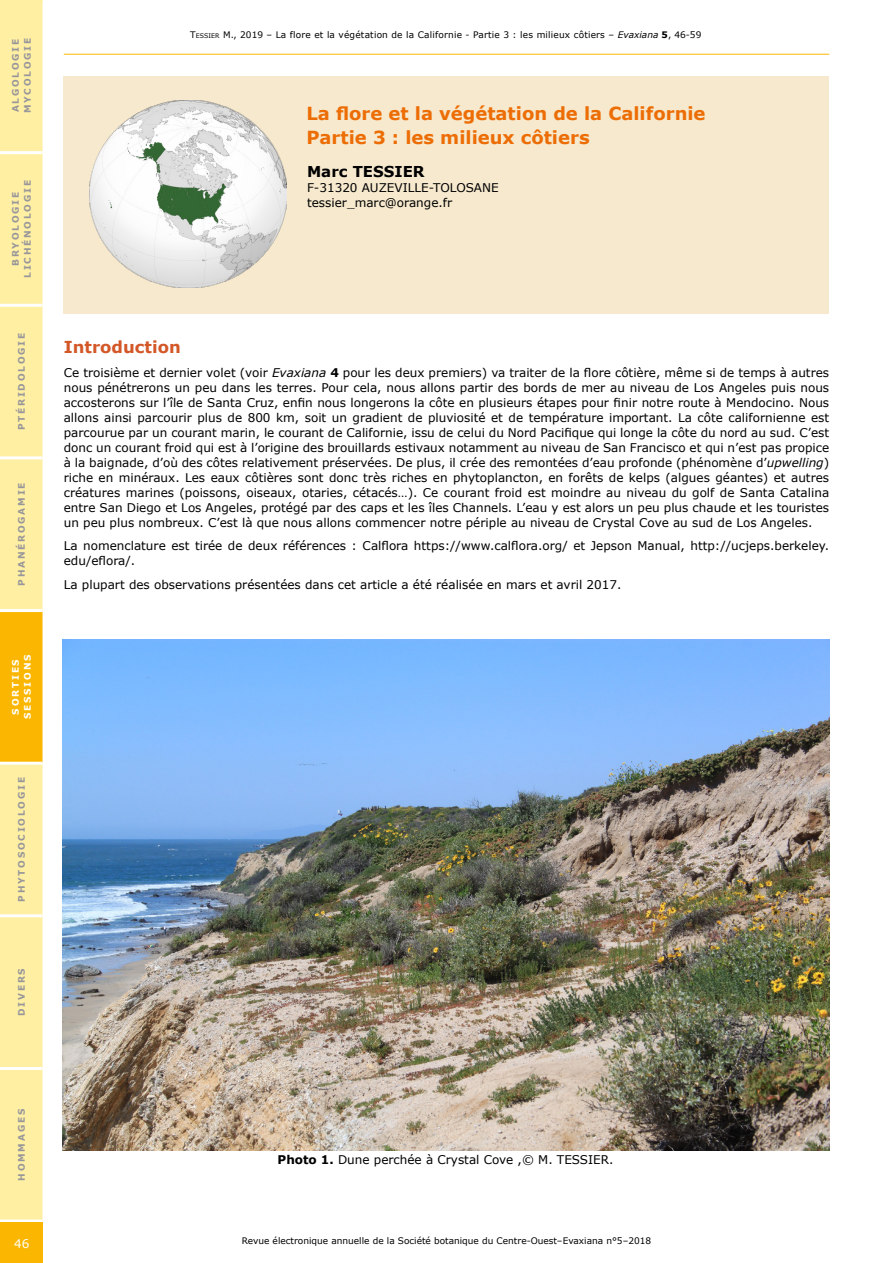
<style>
.page{position:relative;width:893px;height:1263px;background:#fff}
.page>*{position:absolute;margin:0;border:0;box-sizing:border-box;transform-origin:0 0}
.Titre_article_cadre{font:700 18px/24px "Verdana";color:#ed6d05}
.Titre_1{font:700 16.5px "Verdana";color:#d35727}
.Nom_auteur_article{font:700 15px "Verdana";color:#000}
.Légende_photo{font:12px/15px "Verdana";color:#000;text-align:justify}
.Adresse_auteur{font:12px "Verdana";color:#000}
.t1{font:12px "Verdana";color:#fff}
.t2{font:700 9px/12px "Verdana";letter-spacing:.2em;color:#97969a;text-align:center}
.t3{font:9px "Verdana";letter-spacing:.02em;color:#000}
.t4{font:9px "Verdana";color:#000}
.t5{font:700 9px/12px "Verdana";letter-spacing:.2em;color:#fff;text-align:center}
.s1{font-style:inherit}
.s2{font-size:6.3px}
.s3{font-style:italic}
.s4{font-weight:700}
</style>
<div class="page">
<div style="left:0;top:1px;width:43px;height:1218px;background:#ffefa3"></div>
<div style="left:0;top:612px;width:43px;height:150px;background:#fab600"></div>
<hr style="left:0;top:1067px;width:43px;height:3px;background:#fff">
<hr style="left:0;top:914px;width:43px;height:3px;background:#fff">
<hr style="left:0;top:762px;width:43px;height:3px;background:#fff">
<hr style="left:0;top:609px;width:43px;height:3px;background:#fff">
<hr style="left:0;top:456px;width:43px;height:3px;background:#fff">
<hr style="left:0;top:304px;width:43px;height:3px;background:#fff">
<hr style="left:0;top:151px;width:43px;height:3px;background:#fff">
<div style="left:0;top:1222px;width:43px;height:41px;background:#fab600"></div>
<hr style="left:0;top:0;width:43px;height:1px;background:#ffefa3">
<hr style="left:64px;top:54px;width:765px;height:1px;background:#fab600">
<div style="left:63px;top:77px;width:766px;height:237px;background:#f6e9ce"></div>
<img style="left:90px;top:101px;width:197px;height:187px">
<img style="left:62px;top:639px;width:767px;height:511px">
<p class="t2" style="left:9px;top:113px;width:77px;text-align:left;rotate:-90deg">ALGOLOGIE<br>MYCOLOGIE</p>
<p class="t2" style="left:9px;top:278px;width:99px;rotate:-90deg">BRYOLOGIE<br>LICHÉNOLOGIE</p>
<p class="t2" style="left:15px;top:430px;width:99px;rotate:-90deg">PTÉRIDOLOGIE</p>
<p class="t2" style="left:15px;top:586px;width:105px;rotate:-90deg">PHANÉROGAMIE</p>
<p class="t5" style="left:9px;top:719px;width:66px;rotate:-90deg">SORTIES<br>SESSIONS</p>
<p class="t2" style="left:15px;top:902px;width:126px;rotate:-90deg">PHYTOSOCIOLOGIE</p>
<p class="t2" style="left:15px;top:1016px;width:49px;rotate:-90deg">DIVERS</p>
<p class="t3" style="left:190px;top:29px;width:513px"><span class="s1">T</span><span class="s2">ESSIER</span> <span class="s1">M.</span>, 2019 – La flore et la végétation de la Californie - Partie 3 : les milieux côtiers – <span class="s3">Evaxiana</span> <span class="s4">5</span>, 46-59</p>
<p class="Titre_article_cadre" style="left:306px;top:101px;width:401px">La flore et la végétation de la Californie<br>Partie 3 : les milieux côtiers</p>
<p class="Nom_auteur_article" style="left:307px;top:161px;width:119px">Marc TESSIER</p>
<p class="Adresse_auteur" style="left:307px;top:179px;width:193px">F-31320 AUZEVILLE-TOLOSANE</p>
<p class="Adresse_auteur" style="left:307px;top:194px;width:147px">tessier_marc@orange.fr</p>
<p class="Titre_1" style="left:64px;top:335px;width:119px">Introduction</p>
<p class="Légende_photo" style="left:64px;top:365px;width:767px">Ce troisième et dernier volet (voir <span class="s3">Evaxiana</span> <span class="s4">4</span> pour les deux premiers) va traiter de la flore côtière, même si de temps à autres nous pénétrerons un peu dans les terres. Pour cela, nous allons partir des bords de mer au niveau de Los Angeles puis nous accosterons sur l’île de Santa Cruz, enfin nous longerons la côte en plusieurs étapes pour finir notre route à Mendocino. Nous allons ainsi parcourir plus de 800 km, soit un gradient de pluviosité et de température important. La côte californienne est parcourue par un courant marin, le courant de Californie, issu de celui du Nord Pacifique qui longe la côte du nord au sud. C’est donc un courant froid qui est à l’origine des brouillards estivaux notamment au niveau de San Francisco et qui n’est pas propice à la baignade, d’où des côtes relativement préservées. De plus, il crée des remontées d’eau profonde (phénomène d’<span class="s3">upwelling</span>) riche en minéraux. Les eaux côtières sont donc très riches en phytoplancton, en forêts de kelps (algues géantes) et autres créatures marines (poissons, oiseaux, otaries, cétacés…). Ce courant froid est moindre au niveau du golf de Santa Catalina entre San Diego et Los Angeles, protégé par des caps et les îles Channels. L’eau y est alors un peu plus chaude et les touristes un peu plus nombreux. C’est là que nous allons commencer notre périple au niveau de Crystal Cove au sud de Los Angeles.</p>
<p class="Légende_photo" style="left:64px;top:538px;width:767px">La nomenclature est tirée de deux références : Calflora https://www.calflora.org/ et Jepson Manual, http://ucjeps.berkeley. edu/eflora/.</p>
<p class="Légende_photo" style="left:64px;top:577px;width:559px">La plupart des observations présentées dans cet article a été réalisée en mars et avril 2017.</p>
<p class="t2" style="left:15px;top:1180px;width:73px;rotate:-90deg">HOMMAGES</p>
<p class="t1" style="left:14px;top:1235px;width:17px">46</p>
<p class="Légende_photo" style="left:278px;top:1152px;width:337px"><span class="s4">Photo 1.</span> Dune perchée à Crystal Cove ,© M. TESSIER.</p>
<p class="t4" style="left:242px;top:1235px;width:411px">Revue électronique annuelle de la Société botanique du Centre-Ouest–Evaxiana n°5–2018</p>
</div>
